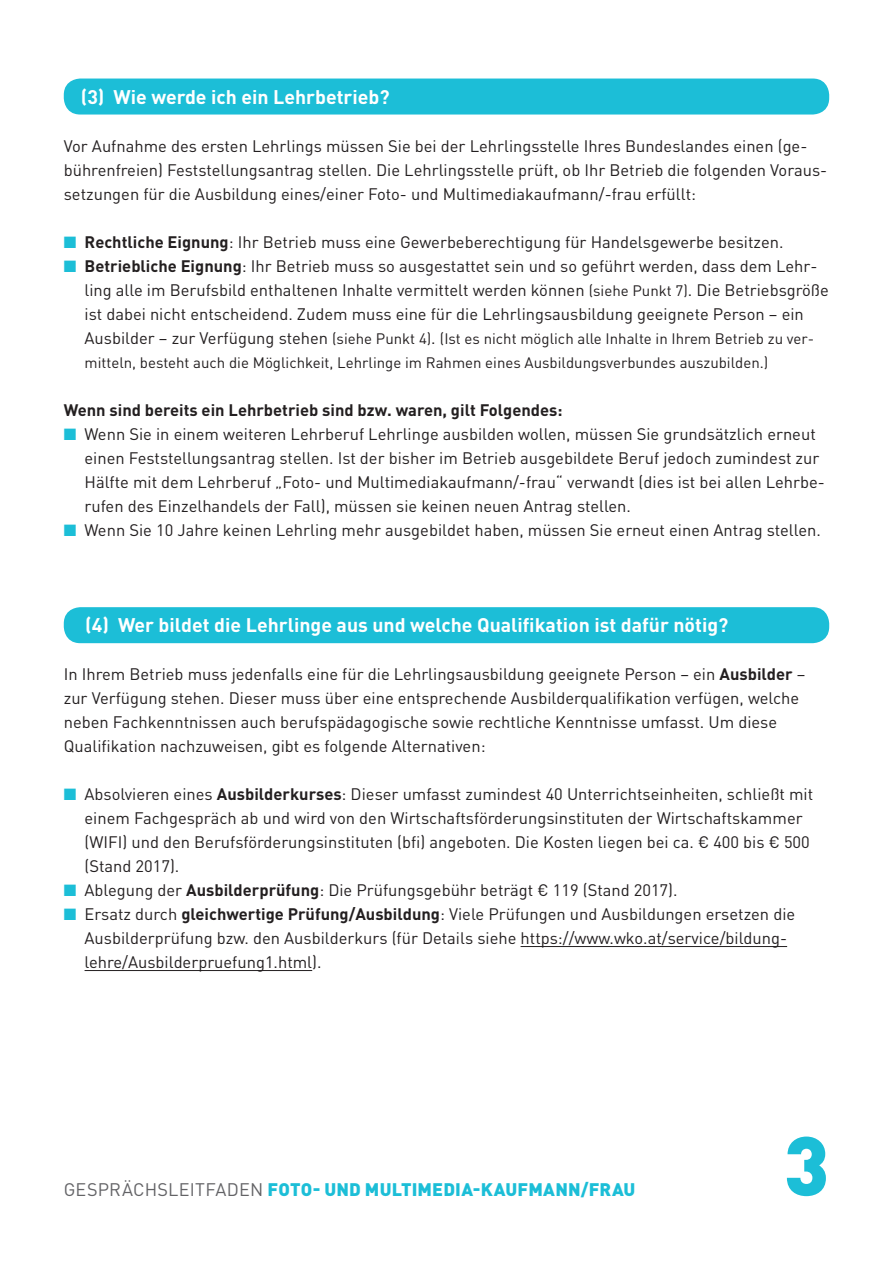
<style>
.page{position:relative;width:893px;height:1263px;background:#fff}
.page>*{position:absolute;margin:0;border:0;box-sizing:border-box;transform-origin:0 0}
.t1{font:900 82.35px "DIN Pro";color:#1cbed7}
.t2{font:700 19.5px "DIN Pro";color:#fff}
.t3{font:900 18px "DIN Pro";letter-spacing:.01em;color:#1cbed7}
.t4{font:16.5px/24px "DIN Pro";color:#231f20}
.t5{font:700 16.5px "DIN Pro";color:#231f20}
.t6{font:15px/24px "DIN Pro";color:#231f20}
.s1{color:#1cbed7}
.s2{font-weight:700}
.s3{font-size:15px}
.s4{font-size:16.5px}
.s5{font-weight:400;color:#636366}
</style>
<div class="page">
<div style="left:64px;top:79px;width:765px;height:36px;background:#1cbed7;border-radius:16px"></div>
<div style="left:64px;top:607px;width:765px;height:36px;background:#1cbed7;border-radius:16px"></div>
<hr style="left:521px;top:946px;width:266px;height:1px;background:#231f20">
<hr style="left:85px;top:970px;width:227px;height:1px;background:#231f20">
<p class="t2" style="left:81px;top:84px;width:310px">(3) Wie werde ich ein Lehrbetrieb?</p>
<p class="t4" style="left:64px;top:134px;width:765px">Vor Aufnahme des ersten Lehrlings müssen Sie bei der Lehrlingsstelle I hres Bundeslandes einen (ge&shy;bührenfreien) Feststellungsantrag stellen. Die Lehrlingsstelle prüft, ob I hr Betrieb die folgenden Voraus&shy;setzungen für die Ausbildung eines/einer Foto- und Multimediakaufmann/-frau erfüllt:</p>
<p class="t4" style="left:64px;top:230px;width:721px"><span class="s1">■</span> <span class="s2">Rechtliche Eignung</span>: I hr Betrieb muss eine Gewerbeberechtigung für Handelsgewerbe besitzen.</p>
<p class="t4" style="left:85px;top:254px;width:746px;text-indent:-21px"><span class="s1">■</span> <span class="s2">Betriebliche Eignung</span>: I hr Betrieb muss so ausgestattet sein und so geführt werden, dass dem Lehr&shy;ling alle im Berufsbild enthaltenen I nhalte vermittelt werden können <span class="s3">(siehe Punkt 7)</span>. Die Betriebsgröße ist dabei nicht entscheidend. Zudem muss eine für die Lehrlingsausbildung geeignete Person – ein</p>
<p class="t6" style="left:85px;top:326px;width:731px"><span class="s4">Ausbilder – zur Verfügung stehen</span> (siehe Punkt 4)<span class="s4">.</span> (Ist es nicht möglich alle I nhalte in I hrem Betrieb zu ver&shy;mitteln, besteht auch die Möglichkeit, Lehrlinge im Rahmen eines Ausbildungsverbundes auszubilden.)</p>
<p class="t5" style="left:64px;top:399px;width:500px">Wenn sind bereits ein Lehrbetrieb sind bzw. waren, gilt Folgendes:</p>
<p class="t4" style="left:85px;top:422px;width:742px;text-indent:-21px"><span class="s1">■</span> Wenn Sie in einem weiteren Lehrberuf Lehrlinge ausbilden wollen, müssen Sie grundsätzlich erneut einen Feststellungsantrag stellen. Ist der bisher im Betrieb ausgebildete Beruf jedoch zumindest zur Hälfte mit dem Lehrberuf „Foto- und Multimediakaufmann/-frau“ verwandt (dies ist bei allen Lehrbe&shy;rufen des Einzelhandels der Fall), müssen sie keinen neuen Antrag stellen.</p>
<p class="t4" style="left:64px;top:518px;width:758px"><span class="s1">■</span> Wenn Sie 10 Jahre keinen Lehrling mehr ausgebildet haben, müssen Sie erneut einen Antrag stellen.</p>
<p class="t2" style="left:85px;top:612px;width:645px">(4) Wer bildet die Lehrlinge aus und welche Qualifikation ist dafür nötig?</p>
<p class="t4" style="left:64px;top:662px;width:743px">I n I hrem Betrieb muss jedenfalls eine für die Lehrlingsausbildung geeignete Person – ein <span class="s2">Ausbilder</span> – zur Verfügung stehen. Dieser muss über eine entsprechende Ausbilderqualifikation verfügen, welche neben Fachkenntnissen auch berufspädagogische sowie rechtliche Kenntnisse umfasst. Um diese Qualifikation nachzuweisen, gibt es folgende Alternativen:</p>
<p class="t4" style="left:85px;top:782px;width:730px;text-indent:-21px"><span class="s1">■</span> Absolvieren eines <span class="s2">Ausbilderkurses</span>: D ieser umfasst zumindest 40 Unterrichtseinheiten, schließt mit einem Fachgespräch ab und wird von den Wirtschaftsförderungsinstituten der Wirtschaftskammer (WIFI) und den Berufsförderungsinstituten (bfi) angeboten. Die Kosten liegen bei ca. € 400 bis € 500 (Stand 2017).</p>
<p class="t4" style="left:64px;top:878px;width:615px"><span class="s1">■</span> Ablegung der <span class="s2">Ausbilderprüfung</span>: Die Prüfungsgebühr beträgt € 119 (Stand 2017).</p>
<p class="t4" style="left:85px;top:902px;width:712px;text-indent:-21px"><span class="s1">■</span> Ersatz durch <span class="s2">gleichwertige Prüfung/Ausbildung</span>: Viele Prüfungen und Ausbildungen ersetzen die<br>Ausbilderprüfung bzw. den Ausbilderkurs (für Details siehe https://www.wko.at/service/bildung&shy;lehre/Ausbilderpruefung1.html).</p>
<p class="t3" style="left:64px;top:1177px;width:573px"><span class="s5">Gesprächsleitfaden</span> FOTO- UND MULTIMEDIA-KAUFMANN/FRAU</p>
<h1 class="t1" style="left:783px;top:1110px;width:47px">3</h1>
</div>
